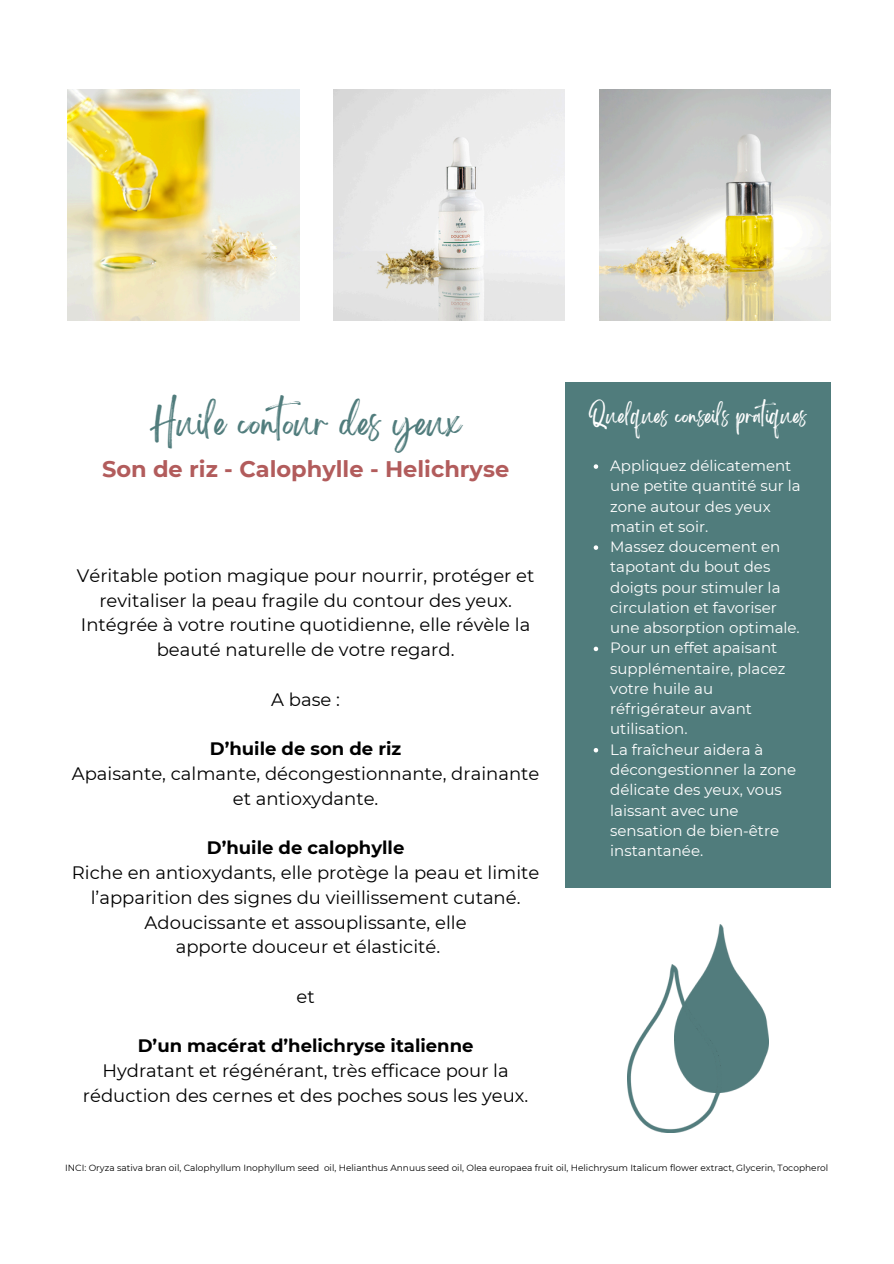
<style>
.page{position:relative;width:894px;height:1264px;background:#fff}
.page>*{position:absolute;margin:0;border:0;box-sizing:border-box;transform-origin:0 0}
.t1{font:30px "Brightwall";color:#507c7c}
.t2{font:700 22.5px "Montserrat";color:#b25c5c}
.t3{font:18px/24.8px "Montserrat";color:#000;text-align:center}
.t4{font:18px "Brightwall";color:#fff}
.t5{font:15px/20.2px "Montserrat";color:#fff}
.t6{font:9px "Montserrat";color:#000}
.s1{font-weight:700}
</style>
<div class="page">
<img style="left:68px;top:89px;width:231px;height:231px">
<img style="left:334px;top:89px;width:230px;height:231px">
<img style="left:599px;top:89px;width:231px;height:231px">
<div style="left:564px;top:382px;width:266px;height:505px;background:#507c7c"></div>
<img style="left:708px;top:924px;width:60px;height:168px">
<img style="left:627px;top:964px;width:94px;height:168px">
<svg style="left:593px;top:464px;width:5px;height:5px"></svg>
<svg style="left:593px;top:545px;width:5px;height:5px"></svg>
<svg style="left:593px;top:646px;width:5px;height:5px"></svg>
<svg style="left:593px;top:748px;width:5px;height:4px"></svg>
<p class="t1" style="left:150px;top:412px;width:313px">Huile contour des yeux</p>
<p class="t2" style="left:102px;top:455px;width:408px">Son de riz - Calophylle - Helichryse</p>
<h1 class="t3" style="left:77px;top:563px;width:459px">Véritable potion magique pour nourrir, protéger et revitaliser la peau fragile du contour des yeux.<br>Intégrée à votre routine quotidienne, elle révèle la beauté naturelle de votre regard.</h1>
<h2 class="t3" style="left:271px;top:687px;width:70px">A base :</h2>
<h3 class="t3" style="left:72px;top:736px;width:469px"><span class="s1">D’huile de son de riz<br></span>Apaisante, calmante, décongestionnante, drainante et antioxydante.</h3>
<h3 class="t3" style="left:72px;top:835px;width:469px"><span class="s1">D’huile de calophylle<br></span>Riche en antioxydants, elle protège la peau et limite l’apparition des signes du vieillissement cutané.<br>Adoucissante et assouplissante, elle<br>apporte douceur et élasticité.</h3>
<h3 class="t3" style="left:296px;top:984px;width:20px">et</h3>
<h3 class="t3" style="left:83px;top:1033px;width:447px"><span class="s1">D’un macérat d’helichryse italienne<br></span>Hydratant et régénérant, très efficace pour la réduction des cernes et des poches sous les yeux.</h3>
<h3 class="t4" style="left:588px;top:409px;width:219px">Quelques conseils pratiques</h3>
<h3 class="t5" style="left:610px;top:455px;width:192px">Appliquez délicatement une petite quantité sur la zone autour des yeux matin et soir.</h3>
<h3 class="t5" style="left:610px;top:536px;width:191px">Massez doucement en tapotant du bout des doigts pour stimuler la circulation et favoriser une absorption optimale.</h3>
<p class="t5" style="left:610px;top:638px;width:177px">Pour un effet apaisant supplémentaire, placez votre huile au réfrigérateur avant utilisation.</p>
<p class="t5" style="left:610px;top:739px;width:187px">La fraîcheur aidera à décongestionner la zone délicate des yeux, vous laissant avec une sensation de bien-être instantanée.</p>
<p class="t6" style="left:65px;top:1162px;width:764px">INCI: Oryza sativa bran oil, Calophyllum Inophyllum seed oil, Helianthus Annuus seed oil, Olea europaea fruit oil, Helichrysum Italicum flower extract, Glycerin, Tocopherol</p>
</div>
